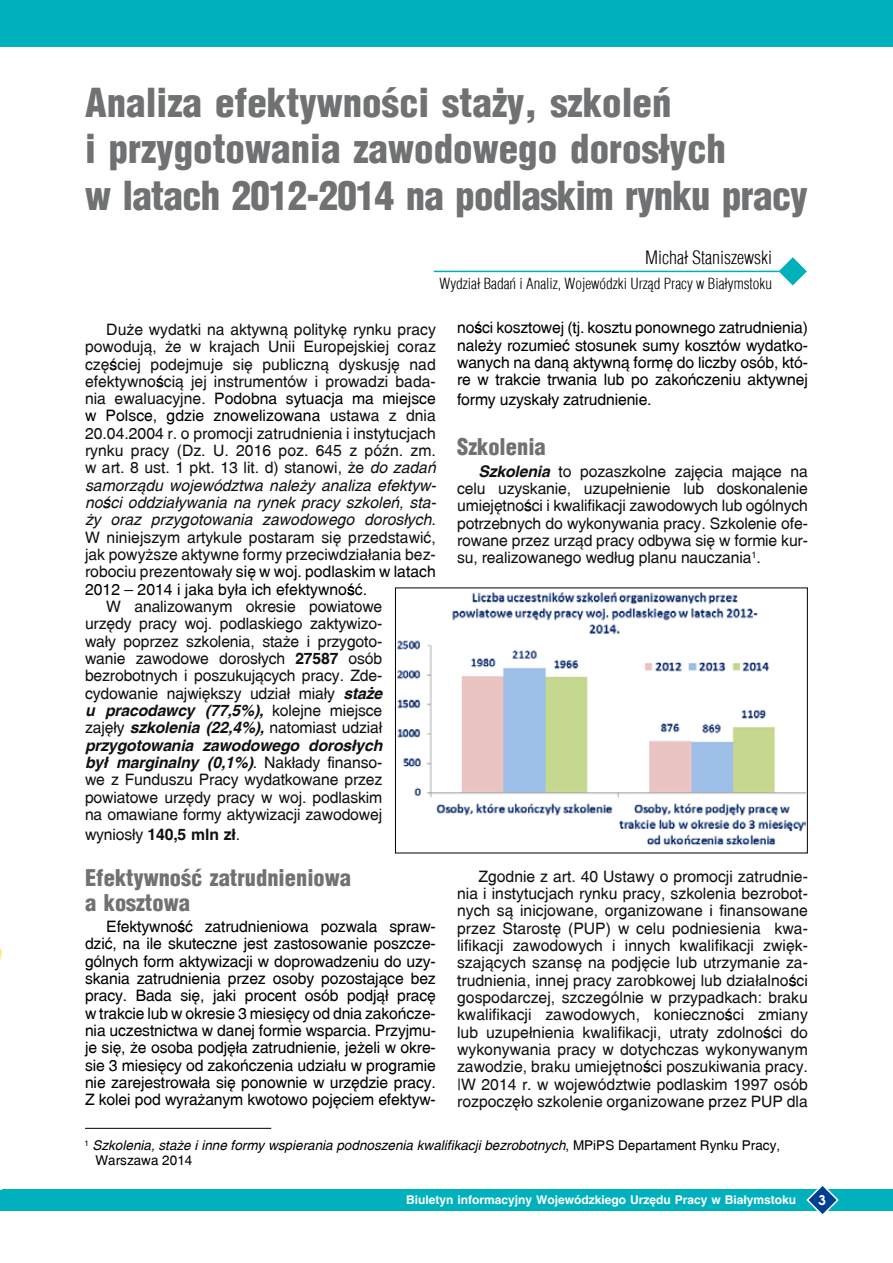
<style>
.page{position:relative;width:893px;height:1263px;background:#fff}
.page>*{position:absolute;margin:0;border:0;box-sizing:border-box;transform-origin:0 0}
.t1{font:900 39px/46.8px "Switzerland Cond";color:#707173}
.t2{font:900 22.5px/24.8px "Switzerland Cond";color:#707173}
.t3{font:300 18px "Switzerland Cond";color:#000}
.t4{font:15.75px/17.4px "Switzerland";letter-spacing:-.005em;color:#111;text-align:justify}
.t5{font:15.75px/17.4px "Switzerland";letter-spacing:-.01em;color:#000;text-align:justify}
.t6{font:700 15.75px "Switzerland";letter-spacing:-.01em;color:#111}
.t7{font:300 15px "Switzerland Cond";color:#000}
.t8{font:italic 13.5px/14.9px "Switzerland";color:#000}
.t9{font:700 13.5px "Avalon";color:#fff}
.t10{font:700 12px "Switzerland";color:#fff}
.s1{color:#000}
.s2{font-style:italic}
.s3{font-weight:700}
.s4{font-weight:700;font-style:italic}
.s5{font-weight:400}
.s6{font-style:normal}
</style>
<div class="page">
<div style="left:0;top:1189px;width:893px;height:22px;background:#00b0bc"></div>
<svg style="left:806px;top:1186px;width:33px;height:28px"></svg>
<img style="left:0;top:948px;width:2px;height:242px">
<div style="left:0;top:0;width:893px;height:46px;background:#00b0bc"></div>
<svg style="left:779px;top:257px;width:28px;height:28px"></svg>
<hr style="left:434px;top:271px;width:353px;height:1px;background:#00b0bc">
<hr style="left:85px;top:1128px;width:186px;height:1px;background:#000">
<img style="left:397px;top:592px;width:408px;height:254px">
<div style="left:395px;top:587px;width:413px;height:266px;border:1px solid #000"></div>
<h1 class="t1" style="left:85px;top:78px;width:724px">Analiza efektywności staży, szkoleń<br>i przygotowania zawodowego dorosłych<br>w latach 2012-2014 na podlaskim rynku pracy</h1>
<p class="t3" style="left:645px;top:247px;width:129px">Michał Staniszewski</p>
<p class="t7" style="left:439px;top:275px;width:334px">Wydział Badań i Analiz, Wojewódzki Urząd Pracy w Białymstoku</p>
<p class="t4" style="left:85px;top:321px;width:353px;text-indent:21px">Duże wydatki na aktywną politykę rynku pracy powodują, że w krajach Unii Europejskiej coraz częściej podejmuje się publiczną dyskusję nad efektywnością jej instrumentów i prowadzi bada&shy;nia ewaluacyjne. <span class="s1">Podobna sytuacja ma miejsce w Polsce, gdzie znowelizowana</span> ustawa z dnia 20.04.2004 r. o promocji zatrudnienia i instytucjach rynku pracy (Dz. U. 2016 poz. 645 z późn. zm. w art. 8 ust. 1 pkt. 13 lit. d) stanowi, że <span class="s2">do zadań samorządu województwa należy analiza efektyw&shy;ności oddziaływania na rynek pracy szkoleń, sta&shy;ży oraz przygotowania zawodowego dorosłych</span>.<br>W niniejszym artykule postaram się przedstawić, jak powyższe aktywne formy przeciwdziałania bez&shy;robociu prezentowały <span class="s1">się w woj. podlaskim w latach 2012 – 2014 i jaka była ich efektywność.</span></p>
<p class="t4" style="left:85px;top:598px;width:299px;text-indent:21px">W analizowanym okresie powiatowe urzędy pracy woj. podlaskiego zaktywizo&shy;wały poprzez szkolenia, staże i przygoto&shy;wanie zawodowe dorosłych <span class="s3">27587</span> osób bezrobotnych i poszukujących pracy. Zde&shy;cydowanie największy udział miały <span class="s4">staże u pracodawcy (77,5%),</span> kolejne miejsce zajęły <span class="s4">szkolenia (22,4%),</span> natomiast udział <span class="s4">przygotowania zawodowego dorosłych był marginalny (0,1%)</span>. Nakłady finanso&shy;we z Funduszu Pracy wydatkowane przez powiatowe urzędy pracy w woj. podlaskim na omawiane formy aktywizacji zawodowej</p>
<p class="t6" style="left:85px;top:825px;width:157px"><span class="s5">wyniosły</span> 140,5 mln zł<span class="s5">.</span></p>
<h2 class="t2" style="left:85px;top:864px;width:268px">Efektywność zatrudnieniowa a kosztowa</h2>
<p class="t5" style="left:85px;top:918px;width:352px;text-indent:21px">Efektywność zatrudnieniowa pozwala spraw&shy;dzić, na ile skuteczne jest zastosowanie poszcze&shy;gólnych form aktywizacji w doprowadzeniu do uzy&shy;skania zatrudnienia przez osoby pozostające bez pracy. Bada się, jaki procent osób podjął pracę w trakcie lub w okresie 3 miesięcy od dnia zakończe&shy;nia uczestnictwa w danej formie wsparcia. Przyjmu&shy;je się, że osoba podjęła zatrudnienie, jeżeli w okre&shy;sie 3 miesięcy od zakończenia udziału w programie nie zarejestrowała się ponownie w urzędzie pracy.<br>Z kolei pod wyrażanym kwotowo pojęciem efektyw-</p>
<p class="t5" style="left:457px;top:319px;width:352px">ności kosztowej (tj. kosztu ponownego zatrudnienia) należy rozumieć stosunek sumy kosztów wydatko&shy;wanych na daną aktywną formę do liczby osób, któ&shy;re w trakcie trwania lub po zakończeniu aktywnej</p>
<p class="t5" style="left:457px;top:391px;width:196px">formy uzyskały zatrudnienie.</p>
<h2 class="t2" style="left:457px;top:434px;width:90px">Szkolenia</h2>
<p class="t4" style="left:457px;top:462px;width:352px;text-indent:21px"><span class="s4">Szkolenia</span> to pozaszkolne zajęcia mające na celu uzyskanie, uzupełnienie lub doskonalenie umiejętności i kwalifikacji zawodowych lub ogólnych potrzebnych do wykonywania pracy. Szkolenie ofe&shy;rowane przez urząd pracy odbywa się w formie kur&shy;su, realizowanego według planu nauczania<sup>1</sup>.</p>
<p class="t4" style="left:457px;top:867px;width:352px;text-indent:21px">Zgodnie z art. 40 Ustawy o promocji zatrudnie&shy;nia i instytucjach rynku pracy, szkolenia bezrobot&shy;nych są inicjowane, organizowane i finansowane przez Starostę (PUP) w celu podniesienia kwa&shy;lifikacji zawodowych i innych kwalifikacji zwięk&shy;szających szansę na podjęcie lub utrzymanie za&shy;trudnienia, innej pracy zarobkowej lub działalności gospodarczej, szczególnie w przypadkach: braku kwalifikacji zawodowych, konieczności zmiany lub uzupełnienia kwalifikacji, utraty zdolności do wykonywania pracy w dotychczas wykonywanym zawodzie, braku umiejętności poszukiwania pracy. |W 2014 r. w województwie podlaskim 1997 osób rozpoczęło szkolenie organizowane <span class="s1">p</span>rzez PUP dla</p>
<p class="t8" style="left:96px;top:1138px;width:686px;text-indent:-11px"><sup>1</sup> Szkolenia, staże i inne formy wspierania podnoszenia kwalifikacji bezrobotnych<span class="s6">, MPiPS Departament Rynku Pracy,<br>Warszawa 2014</span></p>
<p class="t10" style="left:406px;top:1193px;width:392px">Biuletyn informacyjny Wojewódzkiego Urzędu Pracy w Białymstoku</p>
<p class="t9" style="left:818px;top:1191px;width:9px">3</p>
</div>
